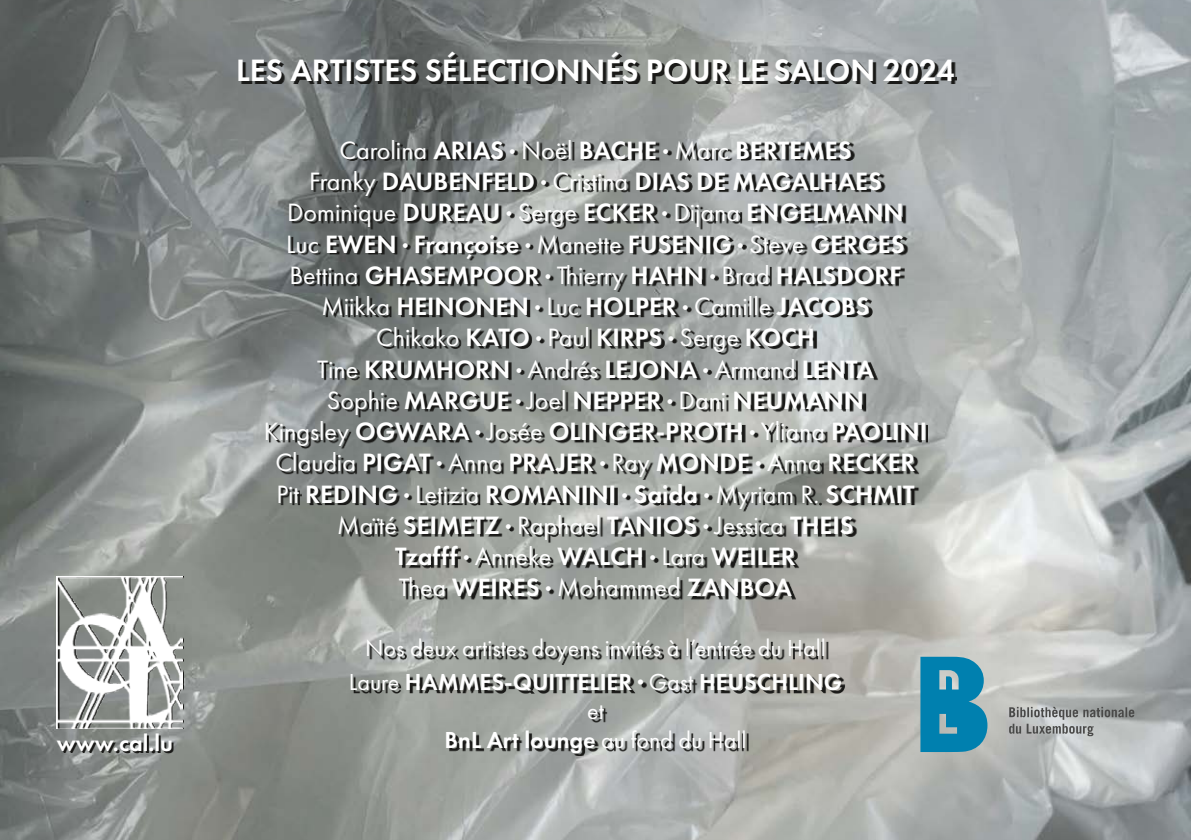
<style>
.page{position:relative;width:1191px;height:840px;background:#fff}
.page>*{position:absolute;margin:0;border:0;box-sizing:border-box;transform-origin:0 0}
.t1{font:600 32px "Futura PT";color:#fff}
.t2{font:600 26px/31.2px "Futura PT";color:#fff;text-align:center}
.t3{font:24px/33.6px "Futura PT";color:#fff;text-align:center}
.t4{font:600 24px "Futura PT";color:#1a1a18}
.s1{font-weight:400}
.s2{font-weight:600}
.s3{font-weight:600;font-size:28px}
</style>
<div class="page">
<img style="left:0;top:0;width:1190px;height:839px">
<img style="left:57px;top:576px;width:125px;height:152px">
<svg style="left:269px;top:142px;width:659px;height:612px;background:#8a8d8a"></svg>
<svg style="left:241px;top:54px;width:716px;height:30px;background:#676a69"></svg>
<svg style="left:920px;top:656px;width:67px;height:95px;background:#238cb2"></svg>
<svg style="left:1009px;top:706px;width:125px;height:29px;background:#a0a2a2"></svg>
<p class="t4" style="left:59px;top:730px;width:118px">www.cal.lu</p>
<p class="t1" style="left:236px;top:52px;width:720px">LES ARTISTES SÉLECTIONNÉS POUR LE SALON 2024</p>
<p class="t2" style="left:264px;top:134px;width:664px"><span class="s1">Carolina</span> ARIAS · <span class="s1">Noël</span> BACHE · <span class="s1">Marc</span> BERTEMES<br><span class="s1">Franky</span> DAUBENFELD · <span class="s1">Cristina</span> DIAS DE MAGALHAES <span class="s1">Dominique</span> DUREAU · <span class="s1">Serge</span> ECKER · <span class="s1">Dijana</span> ENGELMANN<br><span class="s1">Luc</span> EWEN · Françoise · <span class="s1">Manette</span> FUSENIG · <span class="s1">Steve</span> GERGES <span class="s1">Bettina</span> GHASEMPOOR · <span class="s1">Thierry</span> HAHN · <span class="s1">Brad</span> HALSDORF <span class="s1">Miikka</span> HEINONEN · <span class="s1">Luc</span> HOLPER · <span class="s1">Camille</span> JACOBS<br><span class="s1">Chikako</span> KATO · <span class="s1">Paul</span> KIRPS · <span class="s1">Serge</span> KOCH<br><span class="s1">Tine</span> KRUMHORN · <span class="s1">Andrés</span> LEJONA · <span class="s1">Armand</span> LENTA<br><span class="s1">Sophie</span> MARGUE · <span class="s1">Joel</span> NEPPER · <span class="s1">Dani</span> NEUMANN<br><span class="s1">Kingsley</span> OGWARA · <span class="s1">Josée</span> OLINGER-PROTH · <span class="s1">Yliana</span> PAOLINI <span class="s1">Claudia</span> PIGAT · <span class="s1">Anna</span> PRAJER · <span class="s1">Ray</span> MONDE · <span class="s1">Anna</span> RECKER <span class="s1">Pit</span> REDING · <span class="s1">Letizia</span> ROMANINI · Saida · <span class="s1">Myriam R.</span> SCHMIT <span class="s1">Maïté</span> SEIMETZ · <span class="s1">Raphael</span> TANIOS · <span class="s1">Jessica</span> THEIS<br>Tzafff · <span class="s1">Anneke</span> WALCH · <span class="s1">Lara</span> WEILER<br><span class="s1">Thea</span> WEIRES · <span class="s1">Mohammed</span> ZANBOA</p>
<p class="t3" style="left:349px;top:633px;width:495px">Nos deux artistes doyens invités à l’entrée du Hall<br>Laure <span class="s2">HAMMES-QUITTELIER</span> <span class="s3">·</span> Gast <span class="s2">HEUSCHLING</span></p>
<p class="t3" style="left:444px;top:697px;width:303px;line-height:28.8px">et<br><span class="s2">BnL Art lounge</span> au fond du Hall</p>
</div>
